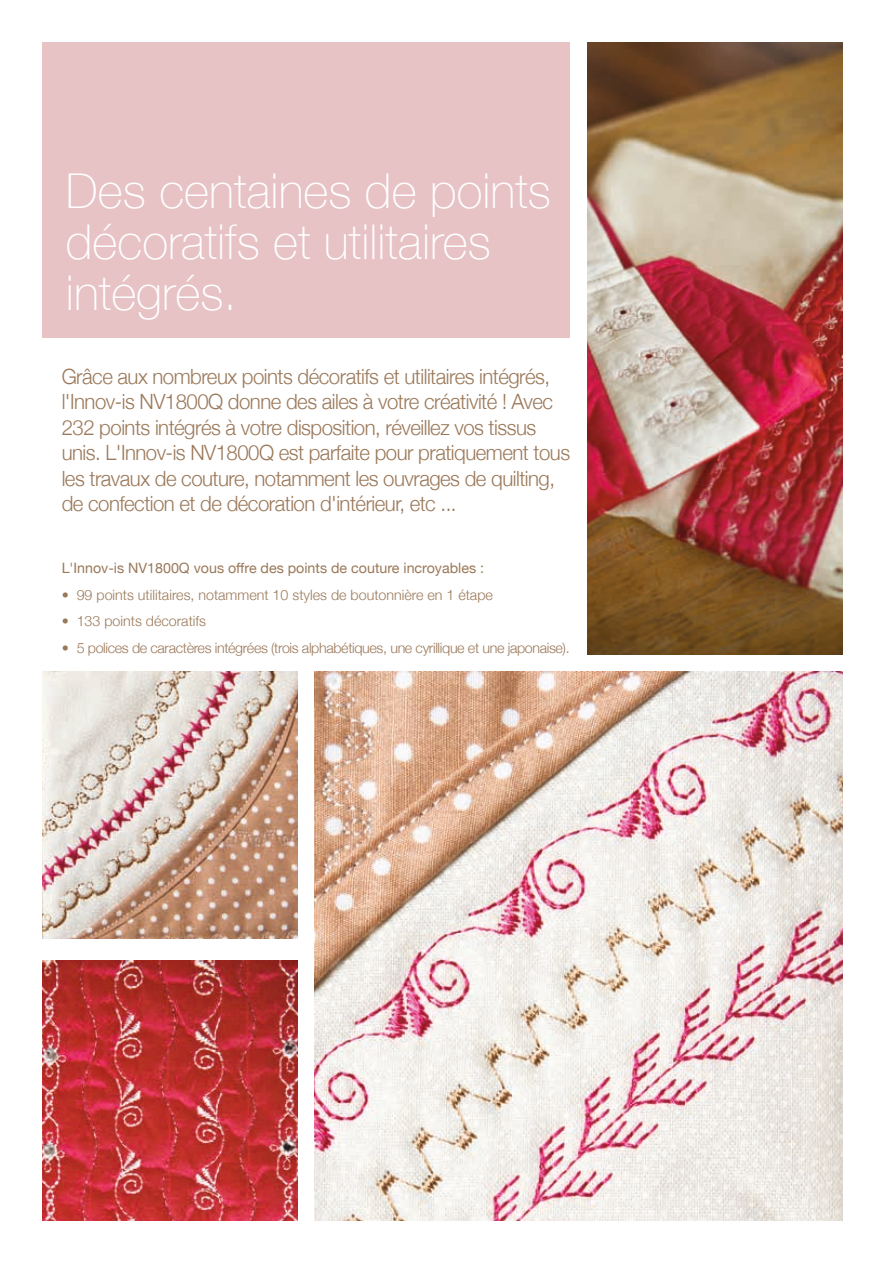
<style>
.page{position:relative;width:885px;height:1263px;background:#fff}
.page>*{position:absolute;margin:0;border:0;box-sizing:border-box;transform-origin:0 0}
.t1{font:100 48px/51px "Helvetica Neue";color:#fff}
.t2{font:300 21px/25.5px "Helvetica Neue";letter-spacing:-.025em;color:#9a7859}
.t3{font:300 14.25px "Helvetica Neue";color:#9a7859}
.t4{font:300 14.25px "Helvetica Neue";letter-spacing:-.02em;color:#9a7859}
.t5{font:14.25px "Helvetica Neue";color:#9a7859}
</style>
<div class="page">
<img style="left:587px;top:43px;width:255px;height:612px">
<img style="left:315px;top:672px;width:527px;height:548px">
<img style="left:43px;top:672px;width:255px;height:266px">
<img style="left:43px;top:960px;width:255px;height:260px">
<div style="left:43px;top:43px;width:527px;height:295px;background:#e7c3c6"></div>
<h1 class="t1" style="left:66px;top:165px;width:486px">Des centaines de points décoratifs et utilitaires intégrés.</h1>
<p class="t2" style="left:62px;top:362px;width:510px">Grâce aux nombreux points décoratifs et utilitaires intégrés, l'Innov-is NV1800Q donne des ailes à votre créativité ! Avec 232 points intégrés à votre disposition, réveillez vos tissus unis. L'Innov-is NV1800Q est parfaite pour pratiquement tous les travaux de couture, notamment les ouvrages de quilting, de confection et de décoration d'intérieur, etc ...</p>
<p class="t5" style="left:62px;top:558px;width:424px">L'Innov-is NV1800Q vous offre des points de couture incroyables :</p>
<p class="t3" style="left:62px;top:583px;width:432px">• 99 points utilitaires, notamment 10 styles de boutonnière en 1 étape</p>
<p class="t3" style="left:62px;top:610px;width:146px">• 133 points décoratifs</p>
<p class="t4" style="left:62px;top:636px;width:509px">• 5 polices de caractères intégrées (trois alphabétiques, une cyrillique et une japonaise).</p>
</div>
